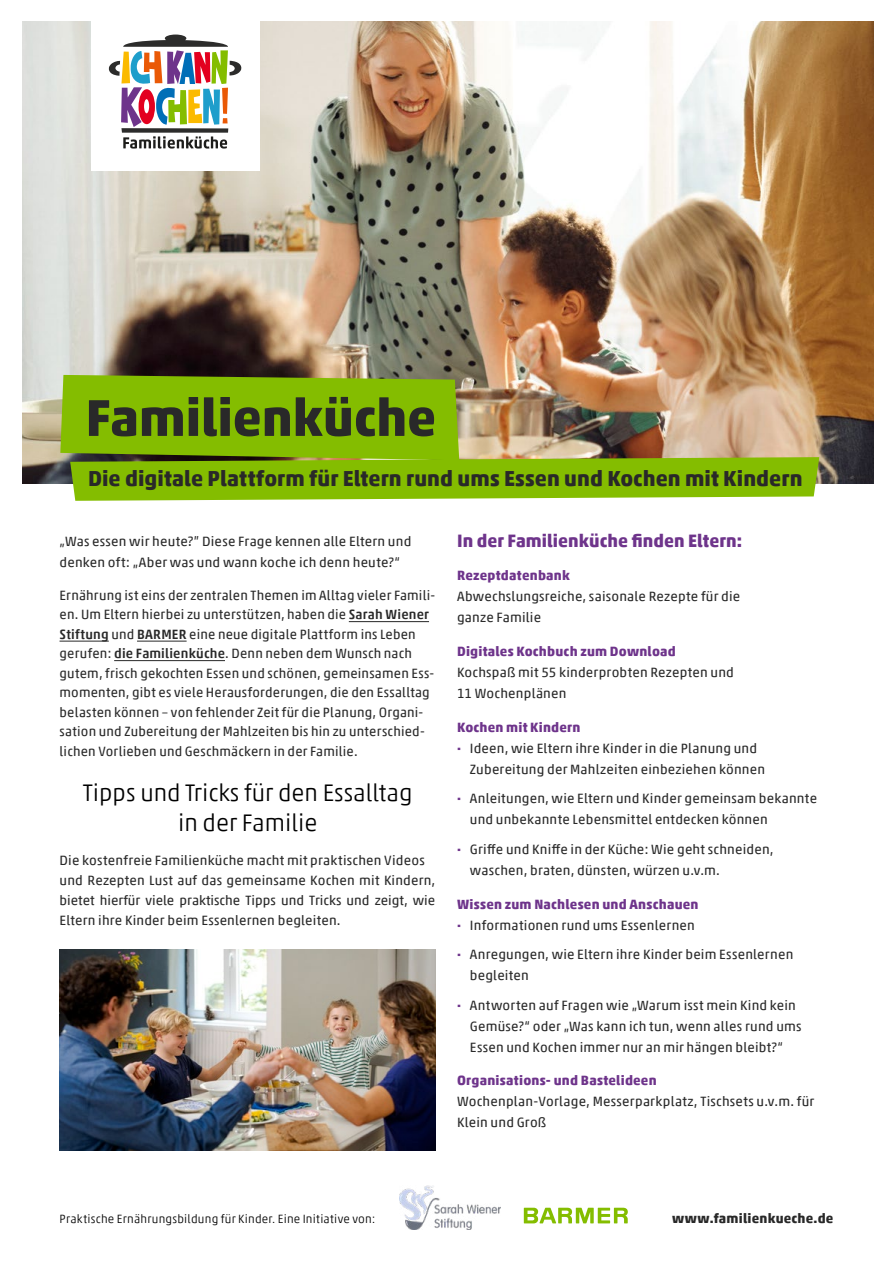
<style>
.page{position:relative;width:893px;height:1263px;background:#fff}
.page>*{position:absolute;margin:0;border:0;box-sizing:border-box;transform-origin:0 0}
.Headline{font:700 52.5px "Akko Pro";letter-spacing:-.005em;color:#292929}
.Fließtext{font:300 24px/30px "Akko Pro";color:#000;text-align:center}
.Subline_1{font:700 21.75px "Akko Pro";letter-spacing:.005em;color:#292929}
.Subline_2{font:700 18px "Akko Pro";letter-spacing:.005em;color:#6e348b}
.Fließtext-2{font:13.5px/19.5px "Akko Pro";letter-spacing:.015em;color:#292929}
.Aufzählung{font:13.5px/21px "Akko Pro";letter-spacing:.015em;color:#292929}
.Aufzählung_Subline{font:700 13.5px "Akko Pro";letter-spacing:.015em;color:#6e348b}
.t1{font:700 13.5px "Akko Pro";letter-spacing:.015em;color:#292929}
.t2{font:300 12px "Akko Pro";letter-spacing:.02em;color:#000}
.s1{font-weight:500}
.s2{font-weight:700;color:#6e348b}
</style>
<div class="page">
<svg style="left:524px;top:1208px;width:104px;height:15px"></svg>
<img style="left:399px;top:1185px;width:102px;height:44px">
<img style="left:23px;top:21px;width:850px;height:462px">
<img style="left:60px;top:375px;width:759px;height:126px">
<img style="left:60px;top:950px;width:376px;height:200px">
<div style="left:91px;top:15px;width:168px;height:156px;background:#fff"></div>
<svg style="left:109px;top:35px;width:132px;height:114px"></svg>
<hr style="left:349px;top:621px;width:80px;height:1px;background:#292929">
<hr style="left:60px;top:641px;width:49px;height:1px;background:#292929">
<hr style="left:137px;top:641px;width:50px;height:1px;background:#292929">
<hr style="left:114px;top:660px;width:111px;height:1px;background:#292929">
<h1 class="Headline" style="left:85px;top:385px;width:352px">Familienküche</h1>
<h2 class="Subline_1" style="left:88px;top:465px;width:716px">Die digitale Plattform für Eltern rund ums Essen und Kochen mit Kindern</h2>
<p class="Fließtext-2" style="left:60px;top:531px;width:353px;line-height:21px">„Was essen wir heute?” Diese Frage kennen alle Eltern und denken oft: „Aber was und wann koche ich denn heute?“</p>
<p class="Fließtext-2" style="left:60px;top:585px;width:377px">Ernährung ist eins der zentralen Themen im Alltag vieler Famili&shy;en. Um Eltern hierbei zu unterstützen, haben die <span class="s1">Sarah Wiener Stiftung</span> und <span class="s1">BARMER</span> eine neue digitale Plattform ins Leben gerufen: <span class="s1">die Familienküche</span>. Denn neben dem Wunsch nach gutem, frisch gekochten Essen und schönen, gemeinsamen Ess&shy;momenten, gibt es viele Herausforderungen, die den Essalltag belasten können – von fehlender Zeit für die Planung, Organi&shy;sation und Zubereitung der Mahlzeiten bis hin zu unterschied&shy;lichen Vorlieben und Geschmäckern in der Familie.</p>
<p class="Fließtext" style="left:83px;top:777px;width:331px">Tipps und Tricks für den Essalltag in der Familie</p>
<p class="Fließtext-2" style="left:60px;top:850px;width:377px;line-height:20px">Die kostenfreie Familienküche macht mit praktischen Videos und Rezepten Lust auf das gemeinsame Kochen mit Kindern, bietet hierfür viele praktische Tipps und Tricks und zeigt, wie Eltern ihre Kinder beim Essenlernen begleiten.</p>
<h2 class="Subline_2" style="left:457px;top:529px;width:287px">In der Familienküche finden Eltern:</h2>
<h3 class="Aufzählung_Subline" style="left:457px;top:567px;width:114px">Rezeptdatenbank</h3>
<p class="Fließtext-2" style="left:457px;top:586px;width:285px;line-height:21px">Abwechslungsreiche, saisonale Rezepte für die ganze Familie</p>
<h3 class="Aufzählung_Subline" style="left:457px;top:643px;width:220px">Digitales Kochbuch zum Download</h3>
<p class="Fließtext-2" style="left:457px;top:662px;width:278px;line-height:21px">Kochspaß mit 55 kinderprobten Rezepten und<br>11 Wochenplänen</p>
<h3 class="Aufzählung_Subline" style="left:457px;top:719px;width:125px">Kochen mit Kindern</h3>
<p class="Aufzählung" style="left:470px;top:737px;width:297px;text-indent:-13px"><span class="s2">·</span> Ideen, wie Eltern ihre Kinder in die Planung und<br>Zubereitung der Mahlzeiten einbeziehen können</p>
<p class="Aufzählung" style="left:470px;top:788px;width:349px;text-indent:-13px"><span class="s2">·</span> Anleitungen, wie Eltern und Kinder gemeinsam bekannte und unbekannte Lebensmittel entdecken können</p>
<p class="Aufzählung" style="left:470px;top:838px;width:305px;text-indent:-13px"><span class="s2">·</span> Griffe und Kniffe in der Küche: Wie geht schneiden, waschen, braten, dünsten, würzen u.v.m.</p>
<h3 class="Aufzählung_Subline" style="left:457px;top:896px;width:243px">Wissen zum Nachlesen und Anschauen</h3>
<p class="Aufzählung" style="left:457px;top:914px;width:239px"><span class="s2">·</span> Informationen rund ums Essenlernen</p>
<p class="Aufzählung" style="left:470px;top:944px;width:325px;text-indent:-13px"><span class="s2">·</span> Anregungen, wie Eltern ihre Kinder beim Essenlernen begleiten</p>
<p class="Aufzählung" style="left:470px;top:994px;width:333px;text-indent:-13px"><span class="s2">·</span> Antworten auf Fragen wie „Warum isst mein Kind kein<br>Gemüse?“ oder „Was kann ich tun, wenn alles rund ums<br>Essen und Kochen immer nur an mir hängen bleibt?“</p>
<h3 class="Aufzählung_Subline" style="left:457px;top:1072px;width:201px">Organisations- und Bastelideen</h3>
<p class="Fließtext-2" style="left:457px;top:1091px;width:359px;line-height:21px">Wochenplan-Vorlage, Messerparkplatz, Tischsets u.v.m. für<br>Klein und Groß</p>
<p class="t2" style="left:60px;top:1212px;width:318px">Praktische Ernährungsbildung für Kinder. Eine Initiative von:</p>
<p class="t1" style="left:672px;top:1210px;width:163px">www.familienkueche.de</p>
</div>
